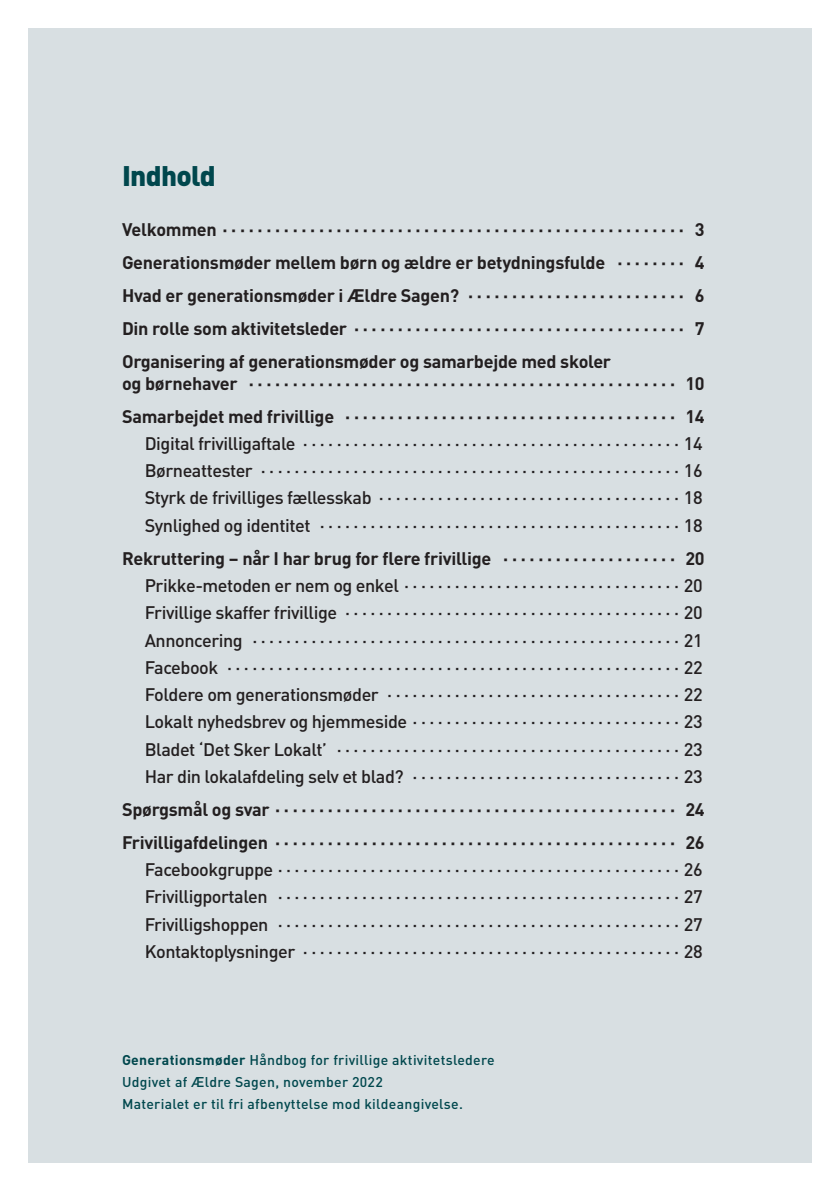
<style>
.page{position:relative;width:840px;height:1191px;background:#fff}
.page>*{position:absolute;margin:0;border:0;box-sizing:border-box;transform-origin:0 0}
.Indhold_-_underrubri{font:900 28px "DIN Pro";letter-spacing:-.025em;color:#00474d}
.t1{font:500 18px "DIN Pro";letter-spacing:-.025em;color:#231f20}
.t2{font:700 18px/21.6px "DIN Pro";letter-spacing:-.015em;color:#231f20}
.Brød{font:500 14px "DIN Pro";letter-spacing:.02em;color:#00474d}
.s1{font-weight:700}
</style>
<div class="page">
<div style="left:28px;top:28px;width:783px;height:1134px;background:#d8dfe2"></div>
<p class="Indhold_-_underrubri" style="left:122px;top:157px;width:95px">Indhold</p>
<p class="t2" style="left:122px;top:218px;width:583px">Velkommen · · · · · · · · · · · · · · · · · · · · · · · · · · · · · · · · · · · · · · · · · · · · · · · · · · · · · 3</p>
<p class="t2" style="left:122px;top:251px;width:583px">Generationsmøder mellem børn og ældre er betydningsfulde · · · · · · · · 4</p>
<p class="t2" style="left:122px;top:284px;width:583px">Hvad er generationsmøder i Ældre Sagen? · · · · · · · · · · · · · · · · · · · · · · · · · 6</p>
<p class="t2" style="left:122px;top:317px;width:583px">Din rolle som aktivitetsleder · · · · · · · · · · · · · · · · · · · · · · · · · · · · · · · · · · · · · · 7</p>
<p class="t2" style="left:122px;top:350px;width:584px">Organisering af generationsmøder og samarbejde med skoler<br>og børnehaver · · · · · · · · · · · · · · · · · · · · · · · · · · · · · · · · · · · · · · · · · · · · · · · · · 10</p>
<p class="t2" style="left:122px;top:404px;width:583px">Samarbejdet med frivillige · · · · · · · · · · · · · · · · · · · · · · · · · · · · · · · · · · · · · · 14</p>
<p class="t1" style="left:145px;top:431px;width:559px">Digital frivilligaftale · · · · · · · · · · · · · · · · · · · · · · · · · · · · · · · · · · · · · · · · · · · · 14</p>
<p class="t1" style="left:145px;top:458px;width:559px">Børneattester · · · · · · · · · · · · · · · · · · · · · · · · · · · · · · · · · · · · · · · · · · · · · · · · · 16</p>
<p class="t1" style="left:145px;top:486px;width:559px">Styrk de frivilliges fællesskab · · · · · · · · · · · · · · · · · · · · · · · · · · · · · · · · · · · 18</p>
<p class="t1" style="left:145px;top:513px;width:559px">Synlighed og identitet · · · · · · · · · · · · · · · · · · · · · · · · · · · · · · · · · · · · · · · · · · 18</p>
<p class="t2" style="left:122px;top:546px;width:583px">Rekruttering – når I har brug for flere frivillige · · · · · · · · · · · · · · · · · · · · 20</p>
<p class="t1" style="left:145px;top:573px;width:559px">Prikke-metoden er nem og enkel · · · · · · · · · · · · · · · · · · · · · · · · · · · · · · · · 20</p>
<p class="t1" style="left:145px;top:600px;width:559px">Frivillige skaffer frivillige · · · · · · · · · · · · · · · · · · · · · · · · · · · · · · · · · · · · · · · 20</p>
<p class="t1" style="left:145px;top:628px;width:559px">Annoncering · · · · · · · · · · · · · · · · · · · · · · · · · · · · · · · · · · · · · · · · · · · · · · · · · · 21</p>
<p class="t1" style="left:145px;top:655px;width:559px">Facebook · · · · · · · · · · · · · · · · · · · · · · · · · · · · · · · · · · · · · · · · · · · · · · · · · · · · · 22</p>
<p class="t1" style="left:145px;top:682px;width:559px">Foldere om generationsmøder · · · · · · · · · · · · · · · · · · · · · · · · · · · · · · · · · · 22</p>
<p class="t1" style="left:145px;top:709px;width:559px">Lokalt nyhedsbrev og hjemmeside · · · · · · · · · · · · · · · · · · · · · · · · · · · · · · · 23</p>
<p class="t1" style="left:145px;top:737px;width:559px">Bladet ‘Det Sker Lokalt’ · · · · · · · · · · · · · · · · · · · · · · · · · · · · · · · · · · · · · · · · 23</p>
<p class="t1" style="left:145px;top:764px;width:559px">Har din lokalafdeling selv et blad? · · · · · · · · · · · · · · · · · · · · · · · · · · · · · · · 23</p>
<p class="t2" style="left:122px;top:798px;width:583px">Spørgsmål og svar · · · · · · · · · · · · · · · · · · · · · · · · · · · · · · · · · · · · · · · · · · · · · · 24</p>
<p class="t2" style="left:122px;top:830px;width:584px">Frivilligafdelingen · · · · · · · · · · · · · · · · · · · · · · · · · · · · · · · · · · · · · · · · · · · · · · 26</p>
<p class="t1" style="left:145px;top:857px;width:559px">Facebookgruppe · · · · · · · · · · · · · · · · · · · · · · · · · · · · · · · · · · · · · · · · · · · · · · · 26</p>
<p class="t1" style="left:145px;top:884px;width:559px">Frivilligportalen · · · · · · · · · · · · · · · · · · · · · · · · · · · · · · · · · · · · · · · · · · · · · · · 27</p>
<p class="t1" style="left:145px;top:912px;width:559px">Frivilligshoppen · · · · · · · · · · · · · · · · · · · · · · · · · · · · · · · · · · · · · · · · · · · · · · · 27</p>
<p class="t1" style="left:145px;top:939px;width:559px">Kontaktoplysninger · · · · · · · · · · · · · · · · · · · · · · · · · · · · · · · · · · · · · · · · · · · · 28</p>
<p class="Brød" style="left:122px;top:1050px;width:374px"><span class="s1">Generationsmøder</span> Håndbog for frivillige aktivitetsledere</p>
<p class="Brød" style="left:122px;top:1072px;width:262px">Udgivet af Ældre Sagen, november 2022</p>
<p class="Brød" style="left:122px;top:1094px;width:342px">Materialet er til fri afbenyttelse mod kildeangivelse.</p>
</div>
